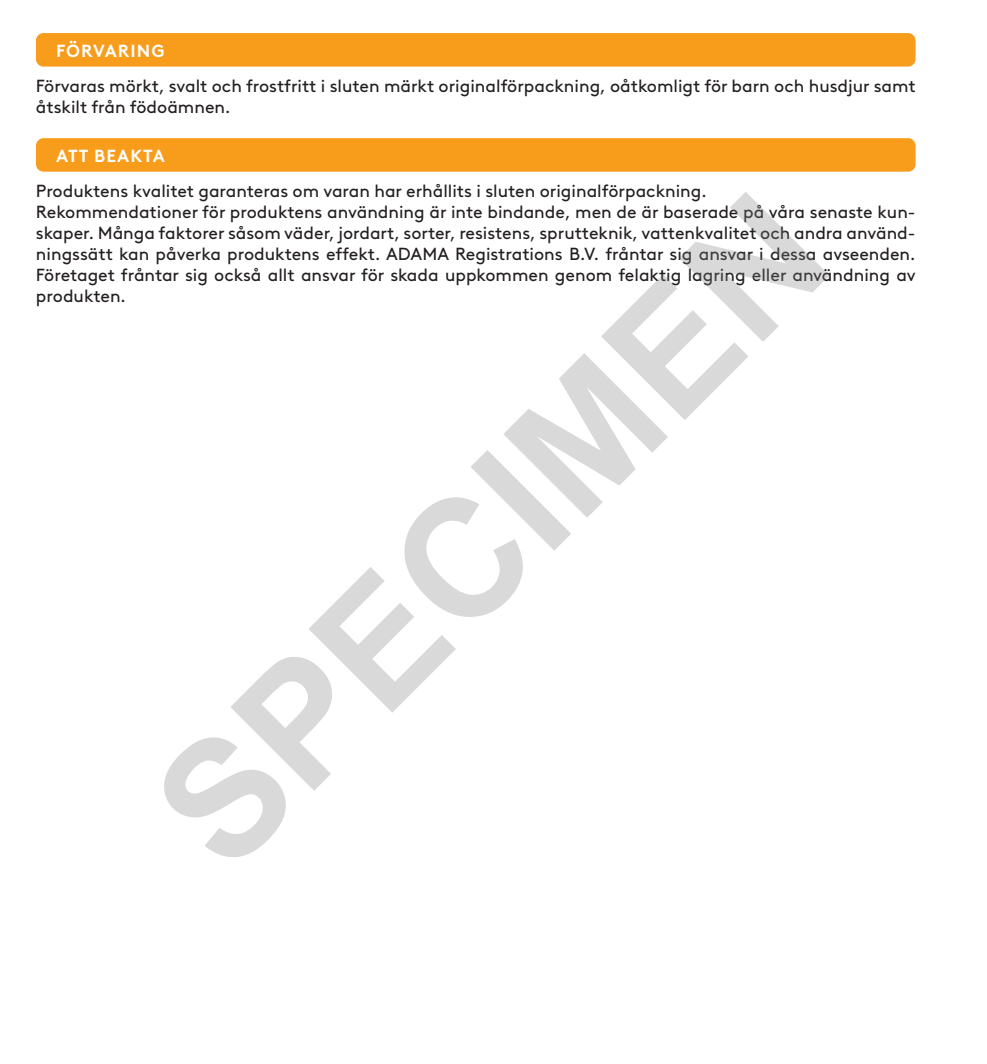
<style>
.page{position:relative;width:987px;height:1064px;background:#fff}
.page>*{position:absolute;margin:0;border:0;box-sizing:border-box;transform-origin:0 0}
.t1{font:700 165.25px "Arial";color:rgb(128 128 128/.3)}
.t2{font:17.5px/21px "Brown LL Pan";color:#231f20}
.t3{font:700 17.5px "Brown LL Pan";letter-spacing:.06em;color:#fff}
</style>
<div class="page">
<div style="left:36px;top:33px;width:879px;height:34px;background:#f89c1c;border-radius:8px"></div>
<div style="left:36px;top:138px;width:879px;height:34px;background:#f89c1c;border-radius:8px"></div>
<p class="t3" style="left:56px;top:38px;width:110px">FÖRVARING</p>
<p class="t2" style="left:36px;top:74px;width:880px">Förvaras mörkt, svalt och frostfritt i sluten märkt originalförpackning, oåtkomligt för barn och husdjur samt åtskilt från födoämnen.</p>
<p class="t3" style="left:56px;top:143px;width:110px">ATT BEAKTA</p>
<p class="t2" style="left:36px;top:179px;width:881px">Produktens kvalitet garanteras om varan har erhållits i sluten originalförpackning.<br>Rekommendationer för produktens användning är inte bindande, men de är baserade på våra senaste kun&shy;skaper. Många faktorer såsom väder, jordart, sorter, resistens, sprutteknik, vattenkvalitet och andra använd&shy;ningssätt kan påverka produktens effekt. ADAMA Registrations B.V. fråntar sig ansvar i dessa avseenden.<br>Företaget fråntar sig också allt ansvar för skada uppkommen genom felaktig lagring eller användning av produkten.</p>
<h1 class="t1" style="left:104px;top:753px;width:865px;rotate:-45deg">SPECIMEN</h1>
</div>
